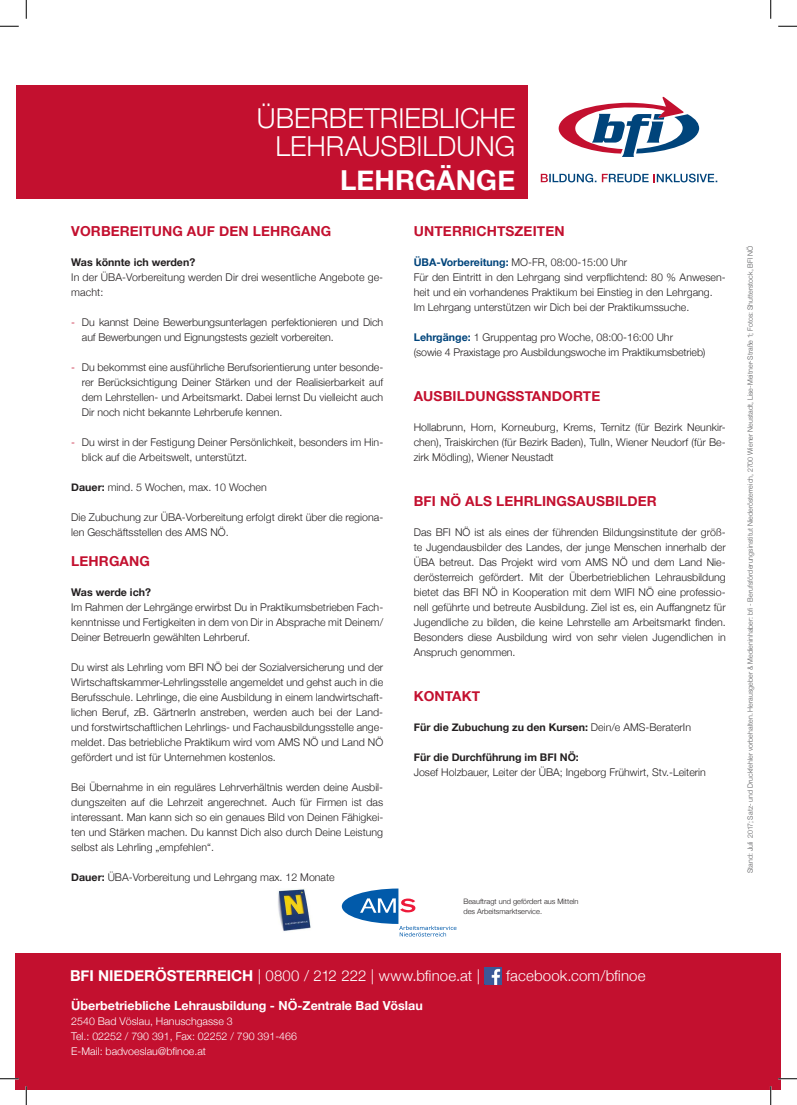
<style>
.page{position:relative;width:797px;height:1105px;background:#fff}
.page>*{position:absolute;margin:0;border:0;box-sizing:border-box;transform-origin:0 0}
.t1{font:300 27.5px/27.5px "Helvetica Neue";letter-spacing:.005em;color:#fff;text-align:right}
.t2{font:700 27.5px "Helvetica Neue";letter-spacing:.01em;color:#fff}
.t3{font:300 15px "Helvetica Neue";letter-spacing:.01em;color:#fff}
.t4{font:700 15px "Helvetica Neue";color:#fff}
.t5{font:700 13.75px "Helvetica Neue";letter-spacing:.01em;color:#c3102f}
.t6{font:700 12.5px "Helvetica Neue";color:#fff}
.t7{font:300 10.62px/15px "Helvetica Neue";color:#231f20}
.t8{font:700 10.62px "Helvetica Neue";color:#231f20}
.t9{font:300 10.62px/15px "Helvetica Neue";color:#fff}
.t10{font:300 7.38px/10.5px "Helvetica Neue";color:#231f20}
.t11{font:300 7.25px "Helvetica Neue";letter-spacing:.015em;color:#57585a;scale:.96 1}
.s1{color:#c3102f}
.s2{font-weight:700}
.s3{font-weight:700;color:#00447b}
.s4{font-weight:300}
</style>
<div class="page">
<div style="left:16px;top:86px;width:511px;height:113px;background:#c3102f"></div>
<svg style="left:602px;top:174px;width:115px;height:8px"></svg>
<svg style="left:541px;top:174px;width:55px;height:8px"></svg>
<svg style="left:558px;top:97px;width:141px;height:60px"></svg>
<div style="left:16px;top:953px;width:765px;height:136px;background:#c3102f"></div>
<svg style="left:342px;top:888px;width:114px;height:48px"></svg>
<img style="left:484px;top:967px;width:18px;height:17px">
<img style="left:278px;top:888px;width:33px;height:43px">
<svg style="left:0;top:25px;width:19px;height:2px"></svg>
<svg style="left:778px;top:25px;width:19px;height:2px"></svg>
<svg style="left:0;top:1078px;width:19px;height:1px"></svg>
<svg style="left:778px;top:1078px;width:19px;height:1px"></svg>
<svg style="left:25px;top:0;width:2px;height:19px"></svg>
<svg style="left:25px;top:1086px;width:2px;height:19px"></svg>
<svg style="left:770px;top:0;width:1px;height:19px"></svg>
<svg style="left:770px;top:1086px;width:1px;height:19px"></svg>
<h1 class="t1" style="left:257px;top:103px;width:260px">ÜBerbetriebliche<br>Lehrausbildung</h1>
<h1 class="t2" style="left:340px;top:159px;width:177px">Lehrgänge</h1>
<p class="t5" style="left:71px;top:221px;width:262px">Vorbereitung auf den Lehrgang</p>
<p class="t8" style="left:71px;top:254px;width:125px">Was könnte ich werden?</p>
<p class="t7" style="left:71px;top:269px;width:313px">In der ÜBA-Vorbereitung werden Dir drei wesentliche Angebote ge&shy;macht:</p>
<p class="t7" style="left:82px;top:314px;width:303px;text-indent:-11px"><span class="s1">-</span> Du kannst Deine Bewerbungsunterlagen perfektionieren und Dich auf Bewerbungen und Eignungstests gezielt vorbereiten.</p>
<p class="t7" style="left:82px;top:359px;width:303px;text-align:justify;text-indent:-11px"><span class="s1">-</span> Du bekommst eine ausführliche Berufsorientierung unter besonde&shy;rer Berücksichtigung Deiner Stärken und der Realisierbarkeit auf dem Lehrstellen- und Arbeitsmarkt. Dabei lernst Du vielleicht auch Dir noch nicht bekannte Lehrberufe kennen.</p>
<p class="t7" style="left:82px;top:434px;width:303px;text-indent:-11px"><span class="s1">-</span> Du wirst in der Festigung Deiner Persönlichkeit, besonders im Hin&shy;blick auf die Arbeitswelt, unterstützt.</p>
<p class="t7" style="left:71px;top:479px;width:197px"><span class="s2">Dauer:</span> mind. 5 Wochen, max. 10 Wochen</p>
<p class="t7" style="left:71px;top:509px;width:313px">Die Zubuchung zur ÜBA-Vorbereitung erfolgt direkt über die regiona&shy;len Geschäftsstellen des AMS NÖ.</p>
<p class="t5" style="left:71px;top:551px;width:80px">Lehrgang</p>
<p class="t8" style="left:71px;top:584px;width:81px">Was werde ich?</p>
<p class="t7" style="left:71px;top:599px;width:313px;text-align:justify">Im Rahmen der Lehrgänge erwirbst Du in Praktikumsbetrieben Fach&shy;kenntnisse und Fertigkeiten in dem von Dir in Absprache mit Deinem/ Deiner BetreuerIn gewählten Lehrberuf.</p>
<p class="t7" style="left:71px;top:659px;width:313px;text-align:justify">Du wirst als Lehrling vom BFI NÖ bei der Sozialversicherung und der Wirtschaftskammer-Lehrlingsstelle angemeldet und gehst auch in die Berufsschule. Lehrlinge, die eine Ausbildung in einem landwirtschaft&shy;lichen Beruf, zB. GärtnerIn anstreben, werden auch bei der Land&shy;und forstwirtschaftlichen Lehrlings- und Fachausbildungsstelle ange&shy;meldet. Das betriebliche Praktikum wird vom AMS NÖ und Land NÖ gefördert und ist für Unternehmen kostenlos.</p>
<p class="t7" style="left:71px;top:779px;width:313px;text-align:justify">Bei Übernahme in ein reguläres Lehrverhältnis werden deine Ausbil&shy;dungszeiten auf die Lehrzeit angerechnet. Auch für Firmen ist das interessant. Man kann sich so ein genaues Bild von Deinen Fähigkei&shy;ten und Stärken machen. Du kannst Dich also durch Deine Leistung selbst als Lehrling „empfehlen“.</p>
<p class="t7" style="left:71px;top:869px;width:265px"><span class="s2">Dauer:</span> ÜBA-Vorbereitung und Lehrgang max. 12 Monate</p>
<p class="t5" style="left:414px;top:221px;width:152px">Unterrichtszeiten</p>
<p class="t7" style="left:414px;top:254px;width:313px"><span class="s3">ÜBA-Vorbereitung:</span> MO-FR, 08:00-15:00 Uhr<br>Für den Eintritt in den Lehrgang sind verpflichtend: 80 % Anwesen&shy;heit und ein vorhandenes Praktikum bei Einstieg in den Lehrgang.<br>Im Lehrgang unterstützen wir Dich bei der Praktikumssuche.</p>
<p class="t7" style="left:414px;top:329px;width:293px"><span class="s3">Lehrgänge:</span> 1 Gruppentag pro Woche, 08:00-16:00 Uhr<br>(sowie 4 Praxistage pro Ausbildungswoche im Praktikumsbetrieb)</p>
<p class="t5" style="left:414px;top:386px;width:188px">Ausbildungsstandorte</p>
<p class="t7" style="left:414px;top:419px;width:313px;text-align:justify">Hollabrunn, Horn, Korneuburg, Krems, Ternitz (für Bezirk Neunkir&shy;chen), Traiskirchen (für Bezirk Baden), Tulln, Wiener Neudorf (für Be&shy;zirk Mödling), Wiener Neustadt</p>
<p class="t5" style="left:414px;top:491px;width:8px">BFI</p>
<p class="t5" style="left:440px;top:491px;width:218px">NÖ als Lehrlingsausbilder</p>
<p class="t7" style="left:414px;top:524px;width:313px;text-align:justify">Das BFI NÖ ist als eines der führenden Bildungsinstitute der größ&shy;te Jugendausbilder des Landes, der junge Menschen innerhalb der ÜBA betreut. Das Projekt wird vom AMS NÖ und dem Land Nie&shy;derösterreich gefördert. Mit der Überbetrieblichen Lehrausbildung bietet das BFI NÖ in Kooperation mit dem WIFI NÖ eine professio&shy;nell geführte und betreute Ausbildung. Ziel ist es, ein Auffangnetz für Jugendliche zu bilden, die keine Lehrstelle am Arbeitsmarkt finden.<br>Besonders diese Ausbildung wird von sehr vielen Jugendlichen in Anspruch genommen.</p>
<p class="t5" style="left:414px;top:686px;width:68px">Kontakt</p>
<p class="t8" style="left:414px;top:719px;width:279px">Für die Zubuchung zu den Kursen: <span class="s4">Dein/e AMS-BeraterIn</span></p>
<p class="t8" style="left:414px;top:749px;width:133px">Für die Durchführung im BFI</p>
<p class="t8" style="left:560px;top:749px;width:21px">NÖ:</p>
<p class="t7" style="left:414px;top:764px;width:294px">Josef Holzbauer, Leiter der ÜBA; Ingeborg Frühwirt, Stv.-Leiterin</p>
<p class="t10" style="left:463px;top:895px;width:117px">Beauftragt und gefördert aus Mitteln des Arbeitsmarktservice.</p>
<p class="t11" style="left:744px;top:873px;width:655px;rotate:-90deg">Stand: Juli 2017; Satz- und Druckfehler vorbehalten. Herausgeber &amp; Medieninhaber: bfi - Berufsförderungsinstitut Niederösterreich, 2700 Wiener Neustadt, Lise-Meitner-Straße 1; Fotos: Shutterstock, BFI NÖ</p>
<h2 class="t4" style="left:70px;top:963px;width:9px">BFI</h2>
<h2 class="t4" style="left:98px;top:963px;width:11px">NIEDER</h2>
<h2 class="t4" style="left:155px;top:963px;width:23px">ÖSTERREICH</h2>
<h2 class="t3" style="left:258px;top:963px;width:224px">| 0800 / 212 222 | www.bfinoe.at |</h2>
<h2 class="t3" style="left:506px;top:963px;width:141px">facebook.com/bfinoe</h2>
<p class="t6" style="left:71px;top:996px;width:353px">Überbetriebliche Lehrausbildung - NÖ-Zentrale Bad Vöslau</p>
<p class="t9" style="left:71px;top:1013px;width:227px">2540 Bad Vöslau, Hanuschgasse 3<br>Tel.: 02252 / 790 391, Fax: 02252 / 790 391-466<br>E-Mail: badvoeslau@bfinoe.at</p>
</div>
